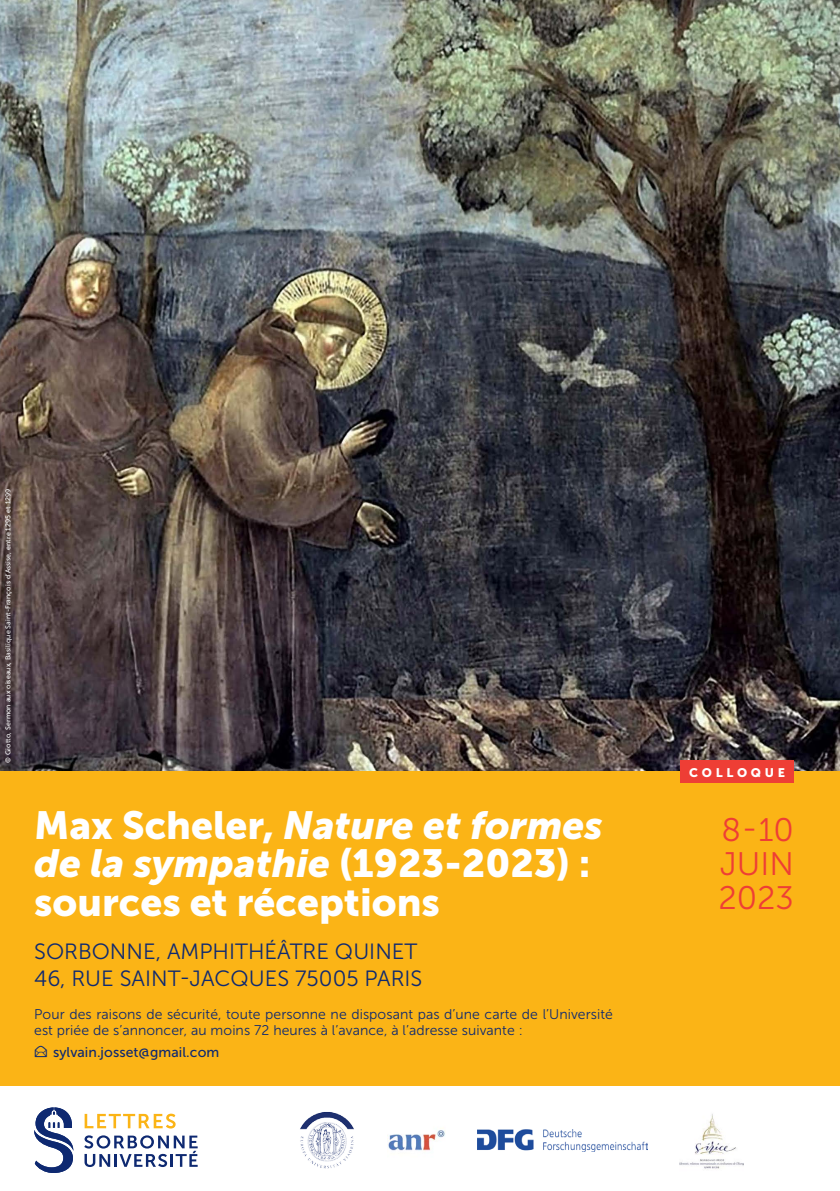
<style>
.page{position:relative;width:840px;height:1191px;background:#fff}
.page>*{position:absolute;margin:0;border:0;box-sizing:border-box;transform-origin:0 0}
.t1{font:39px/38.2px "Museo Sans 900";color:#fff}
.t2{font:32.4px/33.8px "Museo Sans 300";color:#ee3e35;text-align:justify}
.t3{font:22px/27px "Museo Sans 300";color:#0e2971}
.t4{font:14px/16px "Museo Sans 300";letter-spacing:.005em;color:#0e2971}
.t5{font:14px "Museo Sans 500";letter-spacing:.005em;color:#0e2971}
.t6{font:12.4px "Museo Sans 900";letter-spacing:.3em;color:#fff}
.t7{font:7px "Museo Sans 500";letter-spacing:.01em;color:#fff}
.s1{font-style:italic}
</style>
<div class="page">
<img style="left:0;top:0;width:839px;height:771px">
<svg style="left:85px;top:1113px;width:90px;height:15px"></svg>
<svg style="left:34px;top:1107px;width:40px;height:66px"></svg>
<svg style="left:84px;top:1135px;width:113px;height:32px"></svg>
<div style="left:0;top:771px;width:839px;height:315px;background:#fbb416"></div>
<div style="left:680px;top:760px;width:113px;height:23px;background:#ee3e35"></div>
<img style="left:300px;top:1112px;width:54px;height:57px">
<img style="left:477px;top:1129px;width:170px;height:22px">
<img style="left:387px;top:1128px;width:58px;height:23px">
<img style="left:679px;top:1114px;width:64px;height:55px">
<p class="t7" style="left:4px;top:762px;width:276px;rotate:-90deg">© Giotto, Sermon aux oiseaux, Basilique Saint-François d’Assise, entre 1295 et 1299</p>
<p class="t6" style="left:689px;top:765px;width:97px">COLLOQUE</p>
<p class="t1" style="left:34px;top:806px;width:569px">Max Scheler, <span class="s1">Nature et formes de la sympathie</span> (1923-2023) : sources et réceptions</p>
<p class="t2" style="left:718px;top:813px;width:77px">8-10<br>JUIN 2023</p>
<p class="t3" style="left:34px;top:938px;width:389px">SORBONNE, AMPHITHÉÂTRE QUINET<br>46, RUE SAINT-JACQUES 75005 PARIS</p>
<p class="t4" style="left:34px;top:1006px;width:580px">Pour des raisons de sécurité, toute personne ne disposant pas d’une carte de l’Université est priée de s’annoncer, au moins 72 heures à l’avance, à l’adresse suivante :</p>
<p class="t5" style="left:53px;top:1044px;width:168px">sylvain.josset@gmail.com</p>
</div>
